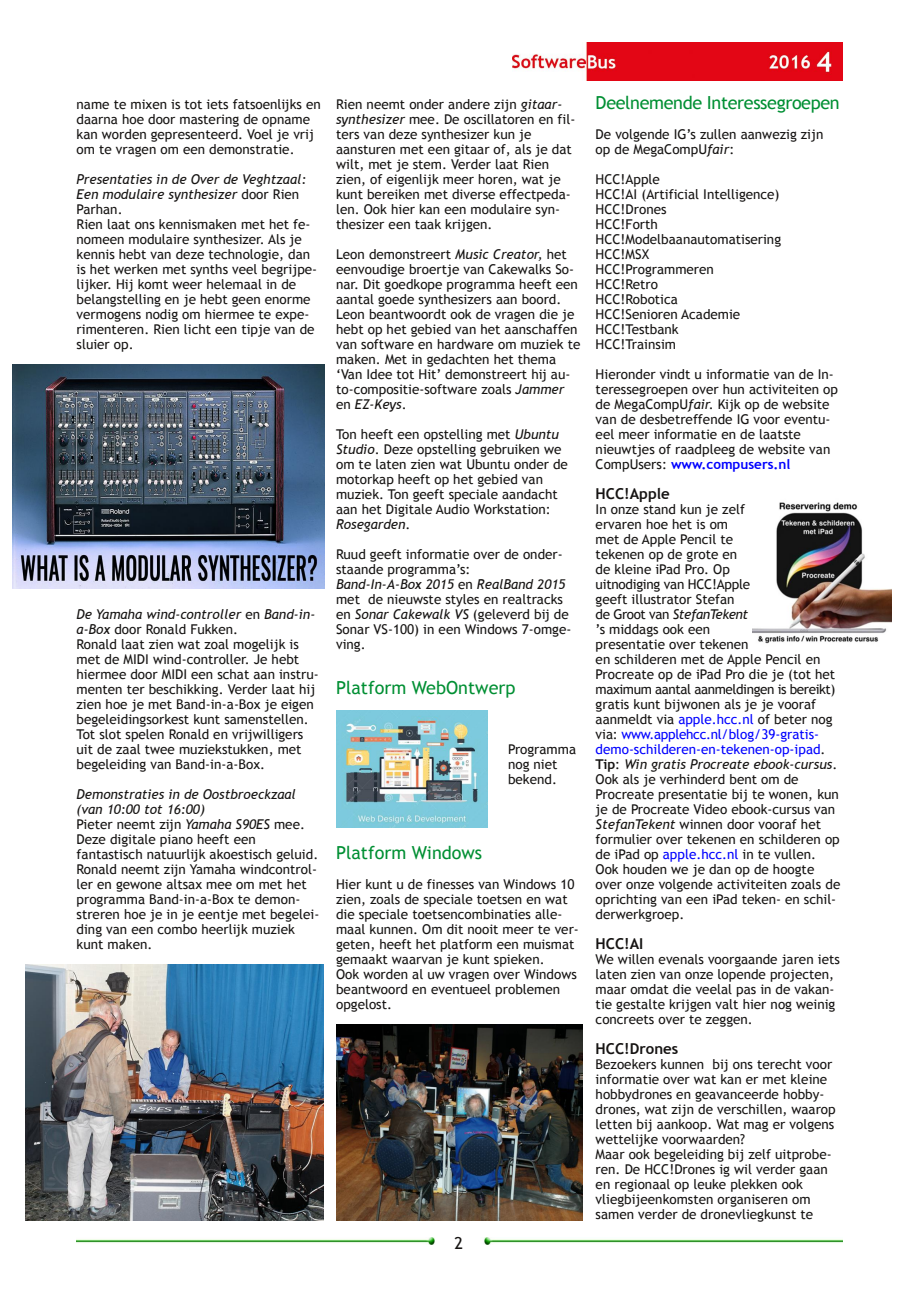
<style>
.page{position:relative;width:919px;height:1289px;background:#fff}
.page>*{position:absolute;margin:0;border:0;box-sizing:border-box;transform-origin:0 0}
.t1{font:18px "Trebuchet MS";letter-spacing:-.005em;color:#008f33}
.t2{font:16.5px "Trebuchet MS";color:#161413}
.t3{font:700 15px "Trebuchet MS";color:#161413}
.t4{font:13.5px/15px "Trebuchet MS";color:#161413}
.s1{font-style:italic}
.s2{font-weight:700;color:#00f}
.s3{color:#00f}
.s4{font-weight:700}
</style>
<div class="page">
<img style="left:512px;top:43px;width:330px;height:38px">
<img style="left:77px;top:1237px;width:358px;height:7px">
<img style="left:484px;top:1237px;width:358px;height:7px">
<img style="left:13px;top:365px;width:312px;height:223px">
<img style="left:26px;top:964px;width:297px;height:255px">
<img style="left:336px;top:1024px;width:247px;height:196px">
<img style="left:336px;top:710px;width:151px;height:117px">
<img style="left:752px;top:502px;width:139px;height:142px">
<p class="t4" style="left:77px;top:96px;width:246px">name te mixen is tot iets fatsoenlĳks en daarna hoe door mastering de opname kan worden gepresenteerd. Voel je vrij om te vragen om een demonstratie.</p>
<p class="t4" style="left:77px;top:171px;width:242px"><span class="s1">Presentaties in de Over de Veghtzaal:<br>Een modulaire synthesizer</span> door Rien<br>Parhan.<br>Rien laat ons kennismaken met het fe‐ nomeen modulaire synthesizer. Als je kennis hebt van deze technologie, dan is het werken met synths veel begrijpe‐ lijker. Hij komt weer helemaal in de belangstelling en je hebt geen enorme vermogens nodig om hiermee te expe‐ rimenteren. Rien licht een tipje van de sluier op.</p>
<p class="t4" style="left:77px;top:606px;width:244px"><span class="s1">De Yamaha wind‐controller</span> en <span class="s1">Band‐in‐ a‐Box</span> door Ronald Fukken.<br>Ronald laat zien wat zoal mogelijk is met de MIDI wind‐controller. Je hebt hiermee door MIDI een schat aan instru‐ menten ter beschikking. Verder laat hij zien hoe je met Band‐in‐a‐Box je eigen begeleidingsorkest kunt samenstellen.<br>Tot slot spelen Ronald en vrijwilligers uit de zaal twee muziekstukken, met begeleiding van Band‐in‐a‐Box.</p>
<p class="t4" style="left:77px;top:786px;width:244px"><span class="s1">Demonstraties in de Oostbroeckzaal (van 10:00 tot 16:00)<br></span>Pieter neemt zĳn <span class="s1">Yamaha S90ES</span> mee.<br>Deze digitale piano heeft een fantastisch natuurlĳk akoestisch geluid.<br>Ronald neemt zĳn Yamaha windcontrol‐ ler en gewone altsax mee om met het programma Band‐in‐a‐Box te demon‐ streren hoe je in je eentje met begelei‐ ding van een combo heerlĳk muziek kunt maken.</p>
<p class="t4" style="left:336px;top:96px;width:241px">Rien neemt onder andere zijn <span class="s1">gitaar‐ synthesizer</span> mee. De oscillatoren en fil‐ ters van deze synthesizer kun je aansturen met een gitaar of, als je dat wilt, met je stem. Verder laat Rien zien, of eigenlijk meer horen, wat je kunt bereiken met diverse effectpeda‐ len. Ook hier kan een modulaire syn‐ thesizer een taak krijgen.</p>
<p class="t4" style="left:336px;top:246px;width:246px">Leon demonstreert <span class="s1">Music Creator,</span> het eenvoudige broertje van Cakewalks So‐ nar. Dit goedkope programma heeft een aantal goede synthesizers aan boord.<br>Leon beantwoordt ook de vragen die je hebt op het gebied van het aanschaffen van software en hardware om muziek te maken. Met in gedachten het thema ‘Van Idee tot Hit’ demonstreert hĳ au‐ to‐compositie‐software zoals <span class="s1">Jammer </span>en <span class="s1">EZ‐Keys</span>.</p>
<p class="t4" style="left:336px;top:426px;width:233px">Ton heeft een opstelling met <span class="s1">Ubuntu<br>Studio</span>. Deze opstelling gebruiken we om te laten zien wat Ubuntu onder de motorkap heeft op het gebied van muziek. Ton geeft speciale aandacht aan het Digitale Audio Workstation:<br><span class="s1">Rosegarden</span>.</p>
<p class="t4" style="left:336px;top:546px;width:237px">Ruud geeft informatie over de onder‐ staande programma’s:<br><span class="s1">Band‐In‐A‐Box 2015</span> en <span class="s1">RealBand 2015 </span>met de nieuwste styles en realtracks en <span class="s1">Sonar Cakewalk VS</span> (geleverd bĳ de<br>Sonar VS‐100) in een Windows 7‐omge‐ ving.</p>
<h1 class="t1" style="left:336px;top:677px;width:181px">Platform WebOntwerp</h1>
<p class="t4" style="left:508px;top:741px;width:70px">Programma nog niet bekend.</p>
<h1 class="t1" style="left:336px;top:842px;width:148px">Platform Windows</h1>
<p class="t4" style="left:336px;top:876px;width:244px">Hier kunt u de finesses van Windows 10 zien, zoals de speciale toetsen en wat die speciale toetsencombinaties alle‐ maal kunnen. Om dit nooit meer te ver‐ geten, heeft het platform een muismat gemaakt waarvan je kunt spieken.<br>Ook worden al uw vragen over Windows beantwoord en eventueel problemen opgelost.</p>
<p class="t2" style="left:454px;top:1233px;width:10px">2</p>
<h1 class="t1" style="left:595px;top:92px;width:245px">Deelnemende Interessegroepen</h1>
<p class="t4" style="left:595px;top:126px;width:229px">De volgende IG’s zullen aanwezig zijn op de MegaCompU<span class="s1">fair</span>:</p>
<p class="t4" style="left:595px;top:171px;width:187px">HCC!Apple<br>HCC!AI (Artificial Intelligence)<br>HCC!Drones<br>HCC!Forth<br>HCC!Modelbaanautomatisering<br>HCC!MSX<br>HCC!Programmeren<br>HCC!Retro<br>HCC!Robotica<br>HCC!Senioren Academie<br>HCC!Testbank<br>HCC!Trainsim</p>
<p class="t4" style="left:595px;top:366px;width:244px">Hieronder vindt u informatie van de In‐ teressegroepen over hun activiteiten op de MegaCompU<span class="s1">fair</span>. Kijk op de website van de desbetreffende IG voor eventu‐ eel meer informatie en de laatste nieuwtjes of raadpleeg de website van CompUsers: <span class="s2">www.compusers.nl</span></p>
<p class="t3" style="left:595px;top:485px;width:76px">HCC!Apple</p>
<p class="t4" style="left:595px;top:501px;width:246px">In onze stand kun je zelf<br>ervaren hoe het is om<br>met de Apple Pencil te<br>tekenen op de grote en<br>de kleine iPad Pro. Op<br>uitnodiging van HCC!Apple<br>geeft illustrator Stefan<br>de Groot van <span class="s1">StefanTekent<br></span>’s middags ook een<br>presentatie over tekenen<br>en schilderen met de Apple Pencil en<br>Procreate op de iPad Pro die je (tot het maximum aantal aanmeldingen is bereikt) gratis kunt bijwonen als je je vooraf aanmeldt via <span class="s3">apple.hcc.nl</span> of beter nog via: <span class="s3">www.applehcc.nl/blog/39‐gratis‐ demo‐schilderen‐en‐tekenen‐op‐ipad</span>.<br><span class="s4">Tip</span>: <span class="s1">Win gratis Procreate ebook‐cursus</span>.<br>Ook als je verhinderd bent om de<br>Procreate presentatie bij te wonen, kun je de Procreate Video ebook‐cursus van<br><span class="s1">StefanTekent</span> winnen door vooraf het formulier over tekenen en schilderen op de iPad op <span class="s3">apple.hcc.nl</span> in te vullen.<br>Ook houden we je dan op de hoogte over onze volgende activiteiten zoals de oprichting van een iPad teken‐ en schil‐ derwerkgroep.</p>
<p class="t3" style="left:595px;top:935px;width:49px">HCC!AI</p>
<p class="t4" style="left:595px;top:951px;width:246px">We willen evenals voorgaande jaren iets laten zien van onze lopende projecten, maar omdat die veelal pas in de vakan‐ tie gestalte krijgen valt hier nog weinig concreets over te zeggen.</p>
<p class="t3" style="left:595px;top:1040px;width:84px">HCC!Drones</p>
<p class="t4" style="left:595px;top:1056px;width:241px">Bezoekers kunnen bij ons terecht voor informatie over wat kan er met kleine hobbydrones en geavanceerde hobby‐ drones, wat zijn de verschillen, waarop letten bij aankoop. Wat mag er volgens wettelijke voorwaarden?<br>Maar ook begeleiding bij zelf uitprobe‐ ren. De HCC!Drones ig wil verder gaan en regionaal op leuke plekken ook vliegbijeenkomsten organiseren om samen verder de dronevliegkunst te</p>
</div>
